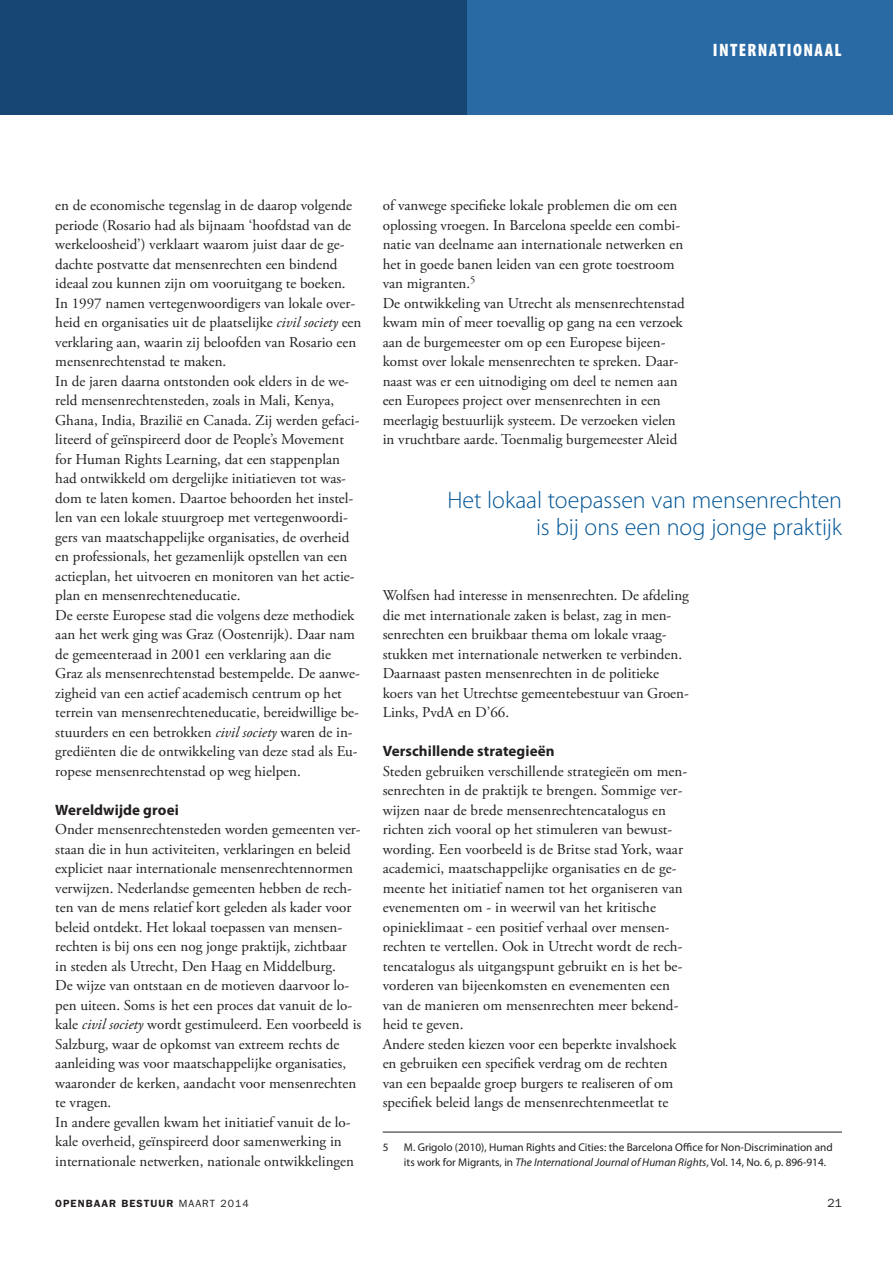
<style>
.page{position:relative;width:893px;height:1263px;background:#fff}
.page>*{position:absolute;margin:0;border:0;box-sizing:border-box;transform-origin:0 0}
.t1{font:300 24px/27px "Myriad Pro";letter-spacing:-.005em;color:#005596;text-align:right}
.t2{font:900 condensed 18px "Myriad Pro";letter-spacing:.075em;color:#fff}
.t3{font:15px/19.5px "Adobe Garamond Pro";color:#231f20}
.t4{font:12px "ITC Franklin Gothic Std";color:#231f20}
.t5{font:11.25px/14.2px "Myriad Pro";color:#231f20}
.t6{font:600 10.5px "ITC Franklin Gothic Std";letter-spacing:.1em;color:#231f20}
.s1{font-style:italic}
.s2{font-family:"Myriad Pro";font-weight:700}
.s3{font-weight:400}
</style>
<div class="page">
<div style="left:0;top:0;width:893px;height:115px;background:#164774"></div>
<div style="left:468px;top:0;width:159px;height:115px;background:#296aa5"></div>
<div style="left:627px;top:0;width:266px;height:115px;background:#296aa5"></div>
<hr style="left:383px;top:1132px;width:459px;height:1px;background:#231f20">
<p class="t2" style="left:713px;top:39px;width:130px">INTERNATIONAAL</p>
<p class="t3" style="left:55px;top:197px;width:308px">en de economische tegenslag in de daarop volgende periode (Rosario had als bijnaam ‘hoofdstad van de werkeloosheid’) verklaart waarom juist daar de ge&shy;dachte postvatte dat mensenrechten een bindend ideaal zou kunnen zijn om vooruitgang te boeken.<br>In 1997 namen vertegenwoordigers van lokale over&shy;heid en organisaties uit de plaatselijke <span class="s1">civil society</span> een verklaring aan, waarin zij beloofden van Rosario een mensenrechtenstad te maken.<br>In de jaren daarna ontstonden ook elders in de we&shy;reld mensenrechtensteden, zoals in Mali, Kenya, Ghana, India, Brazilië en Canada. Zij werden gefaci&shy;liteerd of geïnspireerd door de People’s Movement for Human Rights Learning, dat een stappenplan had ontwikkeld om dergelijke initiatieven tot was&shy;dom te laten komen. Daartoe behoorden het instel&shy;len van een lokale stuurgroep met vertegenwoordi&shy;gers van maatschappelijke organisaties, de overheid en professionals, het gezamenlijk opstellen van een actieplan, het uitvoeren en monitoren van het actie&shy;plan en mensenrechteneducatie.<br>De eerste Europese stad die volgens deze methodiek aan het werk ging was Graz (Oostenrijk). Daar nam de gemeenteraad in 2001 een verklaring aan die Graz als mensenrechtenstad bestempelde. De aanwe&shy;zigheid van een actief academisch centrum op het terrein van mensenrechteneducatie, bereidwillige be&shy;stuurders en een betrokken <span class="s1">civil society</span> waren de in&shy;grediënten die de ontwikkeling van deze stad als Eu&shy;ropese mensenrechtenstad op weg hielpen.</p>
<p class="t3" style="left:55px;top:801px;width:308px"><span class="s2">Wereldwijde groei<br></span>Onder mensenrechtensteden worden gemeenten ver&shy;staan die in hun activiteiten, verklaringen en beleid expliciet naar internationale mensenrechtennormen verwijzen. Nederlandse gemeenten hebben de rech&shy;ten van de mens relatief kort geleden als kader voor beleid ontdekt. Het lokaal toepassen van mensen&shy;rechten is bij ons een nog jonge praktijk, zichtbaar in steden als Utrecht, Den Haag en Middelburg.<br>De wijze van ontstaan en de motieven daarvoor lo&shy;pen uiteen. Soms is het een proces dat vanuit de lo&shy;kale <span class="s1">civil society</span> wordt gestimuleerd. Een voorbeeld is Salzburg, waar de opkomst van extreem rechts de aanleiding was voor maatschappelijke organisaties, waaronder de kerken, aandacht voor mensenrechten te vragen.<br>In andere gevallen kwam het initiatief vanuit de lo&shy;kale overheid, geïnspireerd door samenwerking in internationale netwerken, nationale ontwikkelingen</p>
<p class="t3" style="left:383px;top:197px;width:304px">of vanwege specifieke lokale problemen die om een oplossing vroegen. In Barcelona speelde een combi&shy;natie van deelname aan internationale netwerken en het in goede banen leiden van een grote toestroom van migranten.<sup>5<br></sup>De ontwikkeling van Utrecht als mensenrechtenstad kwam min of meer toevallig op gang na een verzoek aan de burgemeester om op een Europese bijeen&shy;komst over lokale mensenrechten te spreken. Daar&shy;naast was er een uitnodiging om deel te nemen aan een Europees project over mensenrechten in een meerlagig bestuurlijk systeem. De verzoeken vielen in vruchtbare aarde. Toenmalig burgemeester Aleid</p>
<p class="t1" style="left:447px;top:486px;width:396px">Het lokaal toepassen van mensenrechten is bij ons een nog jonge praktijk</p>
<p class="t3" style="left:383px;top:587px;width:308px">Wolfsen had interesse in mensenrechten. De afdeling die met internationale zaken is belast, zag in men&shy;senrechten een bruikbaar thema om lokale vraag&shy;stukken met internationale netwerken te verbinden.<br>Daarnaast pasten mensenrechten in de politieke koers van het Utrechtse gemeentebestuur van Groen-Links, PvdA en D’66.</p>
<p class="t3" style="left:383px;top:743px;width:306px"><span class="s2">Verschillende strategieën<br></span>Steden gebruiken verschillende strategieën om men&shy;senrechten in de praktijk te brengen. Sommige ver&shy;wijzen naar de brede mensenrechtencatalogus en richten zich vooral op het stimuleren van bewust&shy;wording. Een voorbeeld is de Britse stad York, waar academici, maatschappelijke organisaties en de ge&shy;meente het initiatief namen tot het organiseren van evenementen om - in weerwil van het kritische opinieklimaat - een positief verhaal over mensen&shy;rechten te vertellen. Ook in Utrecht wordt de rech&shy;tencatalogus als uitgangspunt gebruikt en is het be&shy;vorderen van bijeenkomsten en evenementen een van de manieren om mensenrechten meer bekend&shy;heid te geven.<br>Andere steden kiezen voor een beperkte invalshoek en gebruiken een specifiek verdrag om de rechten van een bepaalde groep burgers te realiseren of om specifiek beleid langs de mensenrechtenmeetlat te</p>
<p class="t5" style="left:383px;top:1142px;width:7px">5</p>
<p class="t5" style="left:404px;top:1142px;width:430px">M. Grigolo (2010), Human Rights and Cities: the Barcelona Office for Non-Discrimination and its work for Migrants, in <span class="s1">The International Journal of Human Rights</span>, Vol. 14, No. 6, p. 896-914.</p>
<p class="t6" style="left:55px;top:1197px;width:195px">OPENBAAR BESTUUR <span class="s3">MAART 2014</span></p>
<p class="t4" style="left:827px;top:1196px;width:16px">21</p>
</div>
